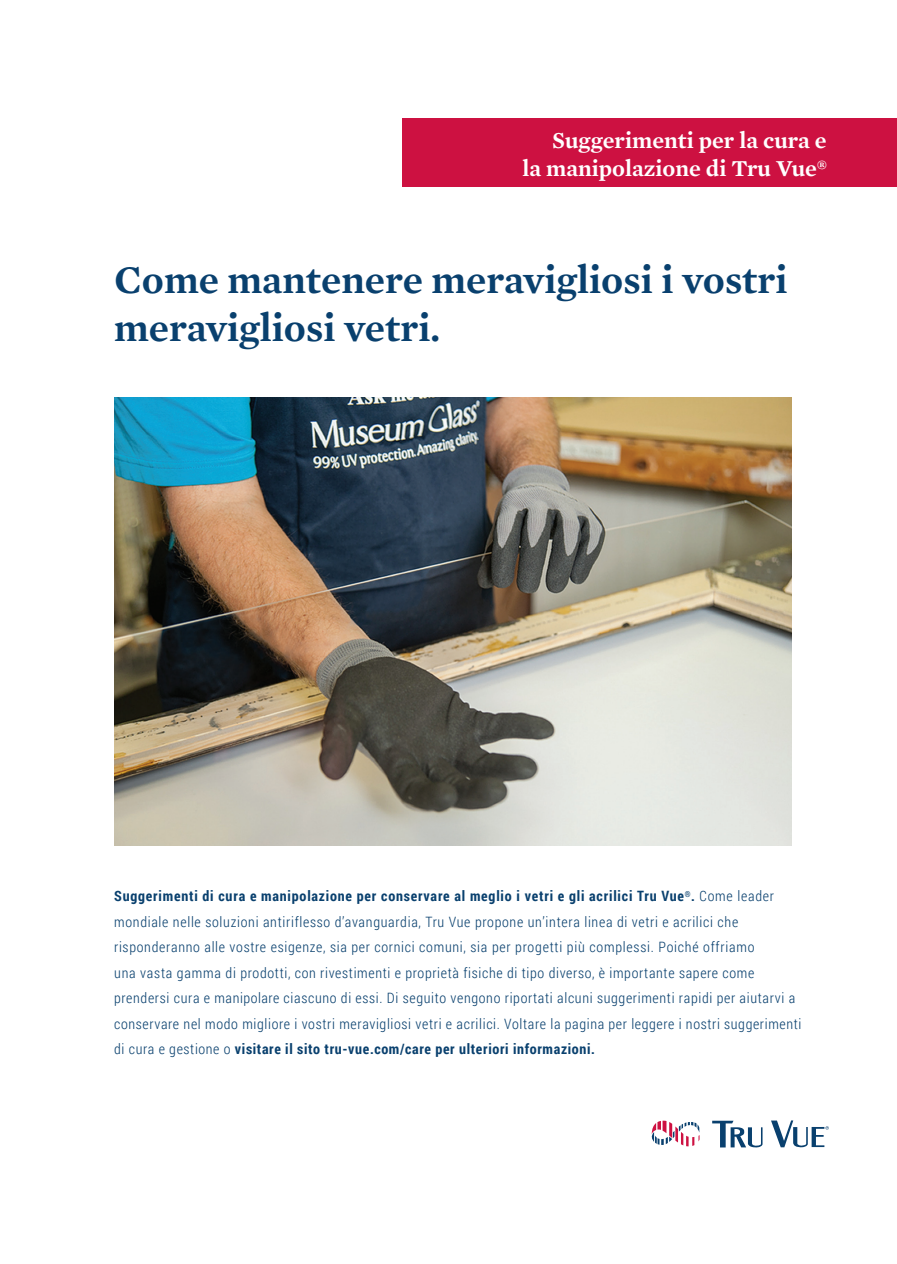
<style>
.page{position:relative;width:897px;height:1264px;background:#fff}
.page>*{position:absolute;margin:0;border:0;box-sizing:border-box;transform-origin:0 0}
.t1{font:600 39.9px/47.8px "Mercury Text G1";color:#09406e}
.t2{font:600 23.25px/27.9px "Mercury Text G1";color:#fff;text-align:right}
.t3{font:300 14.25px/25.5px "Roboto Condensed";letter-spacing:.045em;color:#09406e}
.s1{font-weight:700}
</style>
<div class="page">
<img style="left:114px;top:397px;width:677px;height:449px">
<div style="left:402px;top:119px;width:494px;height:68px;background:#cd1141"></div>
<svg style="left:771px;top:1120px;width:57px;height:27px"></svg>
<svg style="left:712px;top:1120px;width:50px;height:27px"></svg>
<svg style="left:651px;top:1120px;width:48px;height:26px"></svg>
<h2 class="t2" style="left:522px;top:125px;width:305px">Suggerimenti per la cura e<br>la manipolazione di Tru Vue®</h2>
<h1 class="t1" style="left:114px;top:254px;width:675px">Come mantenere meravigliosi i vostri meravigliosi vetri.</h1>
<p class="t3" style="left:114px;top:883px;width:688px"><span class="s1">Suggerimenti di cura e manipolazione per conservare al meglio i vetri e gli acrilici Tru Vue</span><sup>®</sup><span class="s1">.</span> Come leader mondiale nelle soluzioni antiriflesso d’avanguardia, Tru Vue propone un’intera linea di vetri e acrilici che risponderanno alle vostre esigenze, sia per cornici comuni, sia per progetti più complessi. Poiché offriamo<br>una vasta gamma di prodotti, con rivestimenti e proprietà fisiche di tipo diverso, è importante sapere come prendersi cura e manipolare ciascuno di essi. Di seguito vengono riportati alcuni suggerimenti rapidi per aiutarvi a conservare nel modo migliore i vostri meravigliosi vetri e acrilici. Voltare la pagina per leggere i nostri suggerimenti di cura e gestione o <span class="s1">visitare il sito tru-vue.com/care per ulteriori informazioni.</span></p>
</div>
